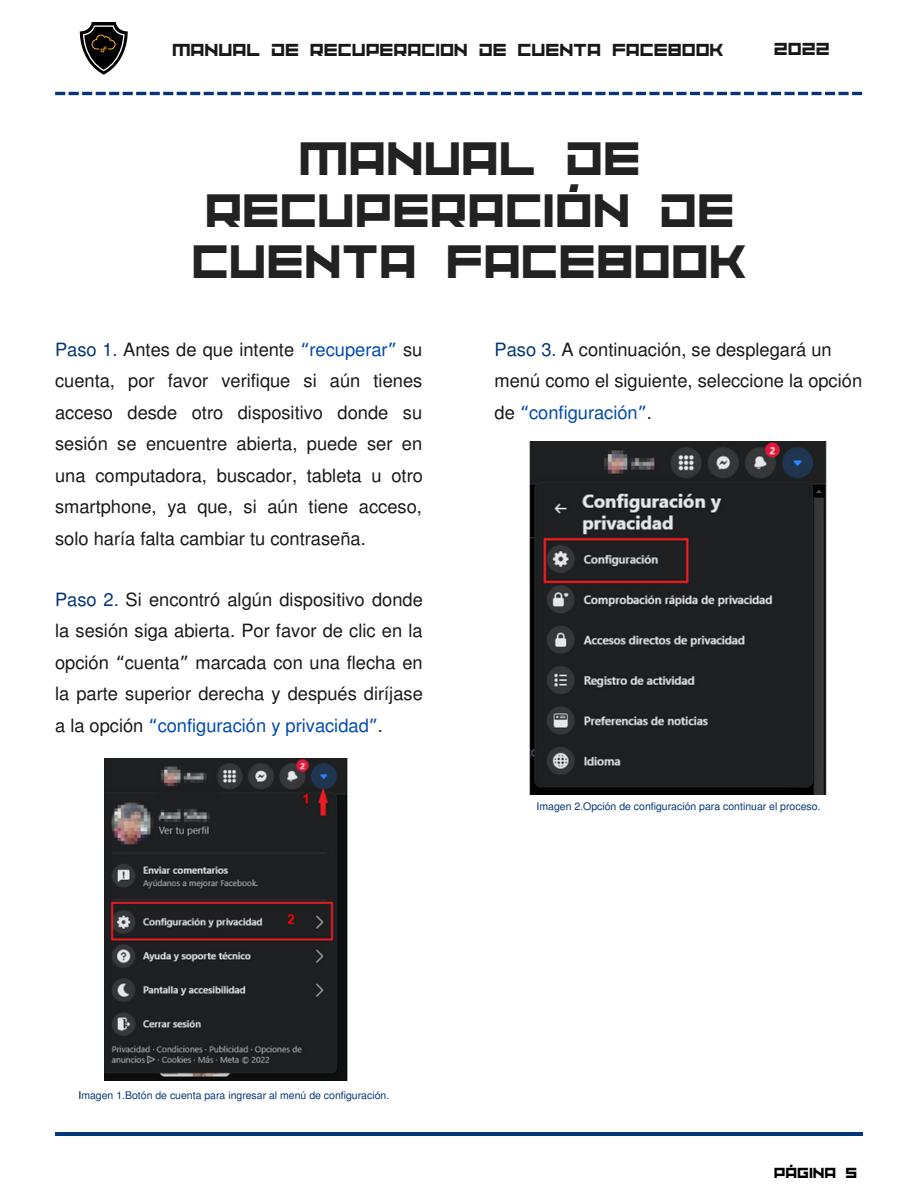
<style>
.page{position:relative;width:918px;height:1188px;background:#fff}
.page>*{position:absolute;margin:0;border:0;box-sizing:border-box;transform-origin:0 0}
.t1{font:49.95px/51.8px "Adriana";color:#222;text-align:center}
.t2{font:18.6px "Adriana";color:#181818}
.t3{font:18.3px/31.5px "Electron";color:#181818;text-align:justify}
.t4{font:15.6px "Adriana";color:#000}
.t5{font:10.5px "Electron";color:#043576}
.s1{color:#043576}
.s2{font-family:"Noto Sans Gurmukhi";color:#004aad}
.s3{color:#004aad}
.s4{font-family:"Noto Sans Gurmukhi"}
.s5{color:#000}
</style>
<div class="page">
<hr style="left:55px;top:1132px;width:808px;height:4px;background:#043576">
<img style="left:104px;top:759px;width:243px;height:321px">
<svg style="left:55px;top:92px;width:807px;height:3px"></svg>
<svg style="left:79px;top:22px;width:49px;height:53px"></svg>
<img style="left:530px;top:442px;width:297px;height:352px">
<p class="t2" style="left:172px;top:38px;width:554px">MANUAL DE RECUPERACION DE CUENTA FACEBOOK</p>
<p class="t2" style="left:774px;top:37px;width:57px">2022</p>
<h1 class="t1" style="left:191px;top:130px;width:558px">MANUAL DE<br>RECUPERACIÓN DE<br>CUENTA FACEBOOK</h1>
<p class="t3" style="left:55px;top:334px;width:369px"><span class="s1">Paso 1.</span> Antes de que intente <span class="s2">“</span><span class="s3">recuperar</span><span class="s2">”</span> su cuenta, por favor verifique si aún tienes acceso desde otro dispositivo donde su sesión se encuentre abierta, puede ser en una computadora, buscador, tableta u otro smartphone, ya que, si aún tiene acceso, solo haría falta cambiar tu contraseña.</p>
<p class="t3" style="left:55px;top:584px;width:369px"><span class="s1">Paso 2.</span> Si encontró algún dispositivo donde la sesión siga abierta. Por favor de clic en la opción <span class="s4">“</span>cuenta<span class="s4">”</span> marcada con una flecha en la parte superior derecha y después diríjase a la opción <span class="s2">“</span><span class="s3">configuración y privacidad</span><span class="s2">”</span>.</p>
<p class="t3" style="left:495px;top:334px;width:369px;text-align:left"><span class="s1">Paso 3.</span> A continuación, se desplegará un menú como el siguiente, seleccione la opción de <span class="s2">“</span><span class="s3">configuración</span><span class="s2">”</span>.</p>
<p class="t5" style="left:537px;top:800px;width:285px">Imagen 2.Opción de configuración para continuar el proceso.</p>
<p class="t5" style="left:78px;top:1089px;width:312px"><span class="s5">I</span>magen 1.Botón de cuenta para ingresar al menú de configuración.</p>
<p class="t4" style="left:774px;top:1163px;width:85px">PÁGINA 5</p>
</div>
